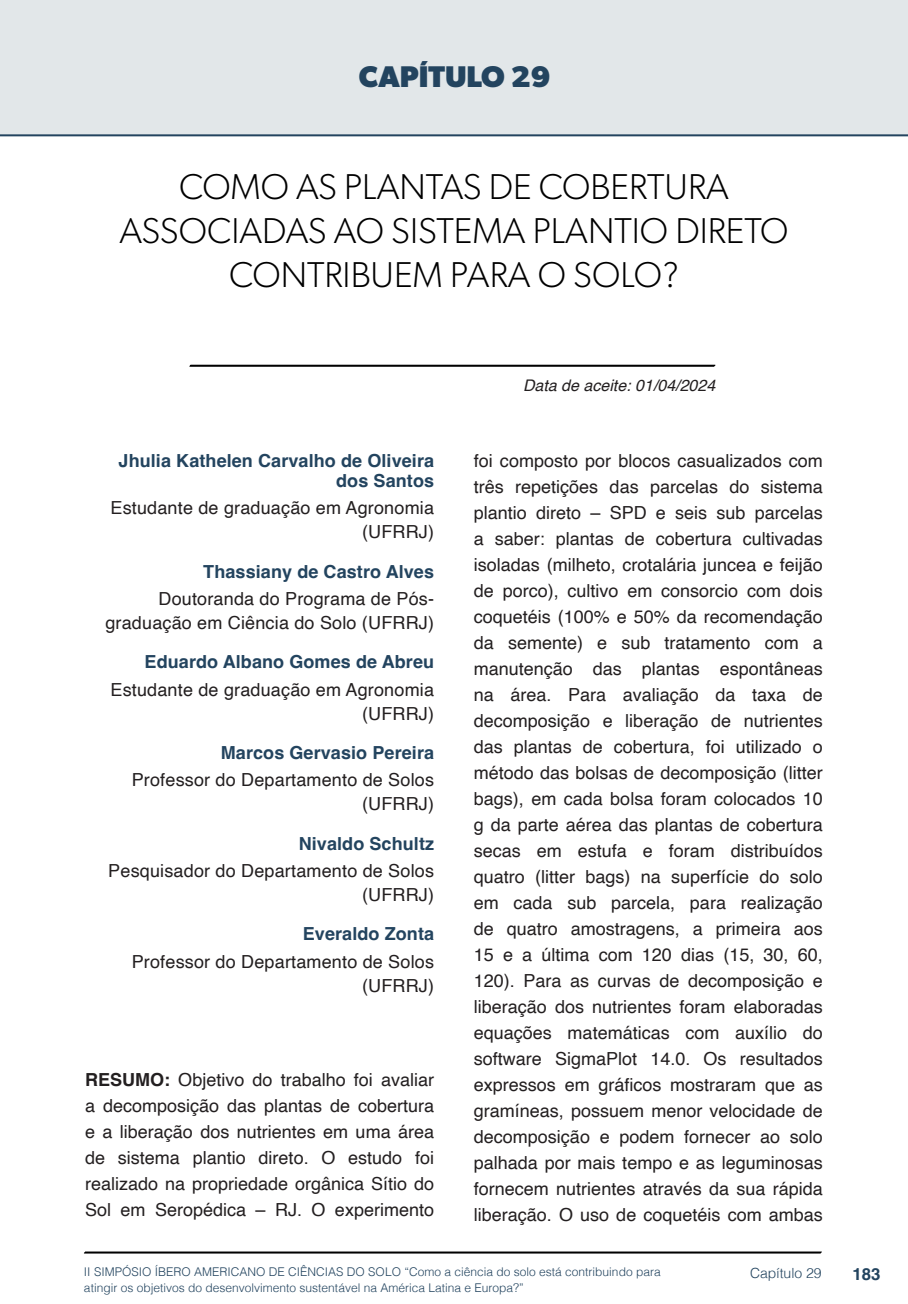
<style>
.page{position:relative;width:908px;height:1304px;background:#fff}
.page>*{position:absolute;margin:0;border:0;box-sizing:border-box;transform-origin:0 0}
.nome_artigos{font:300 36px/44px "Gibson";color:#000;text-align:center}
.capítulos{font:700 30px "Gibson";color:#23445f}
.Resumos_e_PC_TXT{font:18px/26px "Helvetica";color:#231f20;text-align:justify}
.info_autores{font:18px/24px "Helvetica";letter-spacing:.01em;color:#231f20;text-align:right}
.nome_autores{font:700 18px/20px "Helvetica";letter-spacing:.005em;color:#23445f;text-align:right}
.t1{font:700 16.8px "Helvetica";color:#23445f}
.t2{font:italic 16px "Helvetica";color:#231f20}
.t3{font:300 14px "Helvetica";color:#23445f}
.t4{font:300 12px/16px "Helvetica";color:#23445f}
.s1{font-weight:700}
</style>
<div class="page">
<svg style="left:84px;top:1251px;width:737px;height:3px;background:#515151"></svg>
<div style="left:0;top:0;width:907px;height:136px;background:#e2e7e9"></div>
<svg style="left:189px;top:364px;width:526px;height:3px;background:#4f4f4f"></svg>
<div style="left:44px;top:72px;width:68px;height:61px;background:#e2e7e9"></div>
<p class="capítulos" style="left:359px;top:58px;width:193px">CAPÍTULO 29</p>
<p class="nome_artigos" style="left:119px;top:164px;width:670px">COMO AS PLANTAS DE COBERTURA<br>ASSOCIADAS AO SISTEMA PLANTIO DIRETO<br>CONTRIBUEM PARA O SOLO?</p>
<p class="nome_autores" style="left:118px;top:453px;width:317px">Jhulia Kathelen Carvalho de Oliveira dos Santos</p>
<p class="info_autores" style="left:110px;top:497px;width:325px">Estudante de graduação em Agronomia (UFRRJ)</p>
<p class="nome_autores" style="left:203px;top:563px;width:232px">Thassiany de Castro Alves</p>
<p class="info_autores" style="left:105px;top:587px;width:330px">Doutoranda do Programa de Pós&shy;graduação em Ciência do Solo (UFRRJ)</p>
<p class="nome_autores" style="left:144px;top:654px;width:291px">Eduardo Albano Gomes de Abreu</p>
<p class="info_autores" style="left:110px;top:678px;width:325px">Estudante de graduação em Agronomia (UFRRJ)</p>
<p class="nome_autores" style="left:221px;top:745px;width:215px">Marcos Gervasio Pereira</p>
<p class="info_autores" style="left:132px;top:769px;width:304px">Professor do Departamento de Solos (UFRRJ)</p>
<p class="nome_autores" style="left:298px;top:835px;width:137px">Nivaldo Schultz</p>
<p class="info_autores" style="left:108px;top:859px;width:327px">Pesquisador do Departamento de Solos (UFRRJ)</p>
<p class="nome_autores" style="left:303px;top:926px;width:133px">Everaldo Zonta</p>
<p class="info_autores" style="left:132px;top:950px;width:304px">Professor do Departamento de Solos (UFRRJ)</p>
<p class="Resumos_e_PC_TXT" style="left:85px;top:1067px;width:350px"><span class="s1">RESUMO:</span> Objetivo do trabalho foi avaliar a decomposição das plantas de cobertura e a liberação dos nutrientes em uma área de sistema plantio direto. O estudo foi realizado na propriedade orgânica Sítio do Sol em Seropédica – RJ. O experimento</p>
<p class="t2" style="left:523px;top:373px;width:194px">Data de aceite: 01/04/2024</p>
<p class="Resumos_e_PC_TXT" style="left:473px;top:448px;width:350px">foi composto por blocos casualizados com três repetições das parcelas do sistema plantio direto – SPD e seis sub parcelas a saber: plantas de cobertura cultivadas isoladas (milheto, crotalária juncea e feijão de porco), cultivo em consorcio com dois coquetéis (100% e 50% da recomendação da semente) e sub tratamento com a manutenção das plantas espontâneas na área. Para avaliação da taxa de decomposição e liberação de nutrientes das plantas de cobertura, foi utilizado o método das bolsas de decomposição (litter bags), em cada bolsa foram colocados 10 g da parte aérea das plantas de cobertura secas em estufa e foram distribuídos quatro (litter bags) na superfície do solo em cada sub parcela, para realização de quatro amostragens, a primeira aos 15 e a última com 120 dias (15, 30, 60, 120). Para as curvas de decomposição e liberação dos nutrientes foram elaboradas equações matemáticas com auxílio do software SigmaPlot 14.0. Os resultados expressos em gráficos mostraram que as gramíneas, possuem menor velocidade de decomposição e podem fornecer ao solo palhada por mais tempo e as leguminosas fornecem nutrientes através da sua rápida liberação. O uso de coquetéis com ambas</p>
<p class="t4" style="left:84px;top:1263px;width:578px">II SIMPÓSIO ÍBERO AMERICANO DE CIÊNCIAS DO SOLO “Como a ciência do solo está contribuindo para atingir os objetivos do desenvolvimento sustentável na América Latina e Europa?”</p>
<p class="t3" style="left:749px;top:1261px;width:73px">Capítulo 29</p>
<p class="t1" style="left:851px;top:1264px;width:30px">183</p>
</div>
